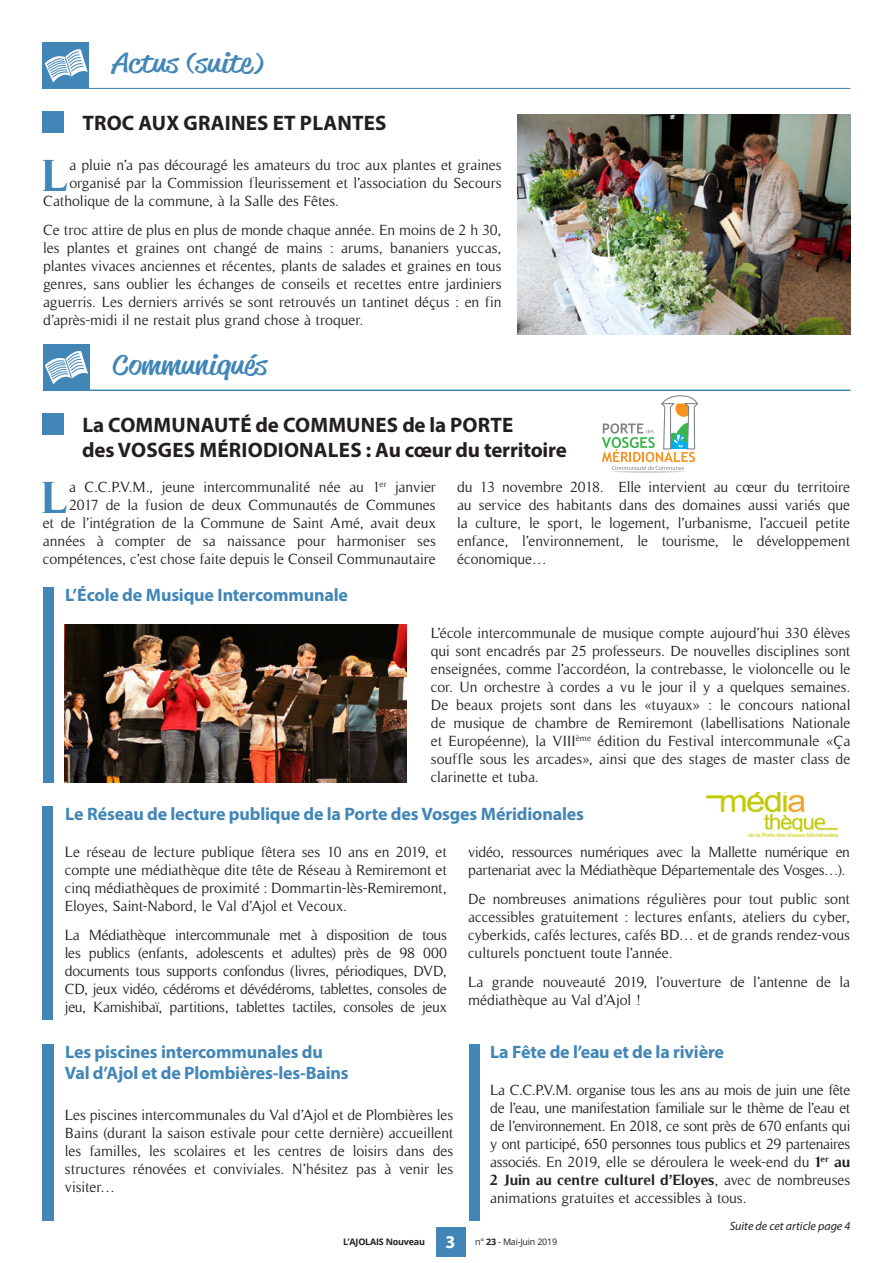
<style>
.page{position:relative;width:893px;height:1263px;background:#fff}
.page>*{position:absolute;margin:0;border:0;box-sizing:border-box;transform-origin:0 0}
.Texte_article_avec_l{font:700 45.45px "Timeless";color:#4186b7}
.Titres_rubriques{font:27px "Reklame Script";color:#4186b7;scale:1.5 1}
.t1{font:700 21px "Myriad Pro";letter-spacing:.01em;color:#231f20}
.t2{font:700 18px "Myriad Pro";letter-spacing:-.01em;color:#4186b7}
.Texte_article_sans_l{font:15px/18px "Timeless";letter-spacing:-.01em;color:#231f20;text-align:justify}
.Texte_article_avec_l-2{font:15px/18px "Timeless";letter-spacing:-.005em;color:#231f20;text-align:right}
.legende{font:italic 12px "Myriad Pro";color:#231f20}
.t3{font:700 9px "Open Sans";letter-spacing:-.025em;color:#231f20}
.s1{font-weight:700}
.s2{font-family:"Myriad Pro";font-size:18px;color:#fff}
.s3{font-weight:400}
</style>
<div class="page">
<div style="left:436px;top:1227px;width:29px;height:29px;background:#4186b7"></div>
<hr style="left:43px;top:389px;width:807px;height:2px;background:#4186b7">
<div style="left:43px;top:344px;width:47px;height:47px;background:#4186b7"></div>
<svg style="left:45px;top:351px;width:43px;height:34px"></svg>
<div style="left:43px;top:414px;width:21px;height:21px;background:#4186b7"></div>
<div style="left:43px;top:112px;width:21px;height:21px;background:#4186b7"></div>
<svg style="left:602px;top:395px;width:97px;height:78px"></svg>
<img style="left:65px;top:624px;width:341px;height:158px">
<img style="left:705px;top:793px;width:134px;height:44px">
<div style="left:43px;top:587px;width:10px;height:196px;background:#4186b7"></div>
<div style="left:43px;top:807px;width:10px;height:213px;background:#4186b7"></div>
<div style="left:42px;top:1044px;width:11px;height:177px;background:#4186b7"></div>
<div style="left:469px;top:1044px;width:11px;height:177px;background:#4186b7"></div>
<hr style="left:89px;top:88px;width:761px;height:1px;background:#4186b7">
<div style="left:43px;top:43px;width:46px;height:46px;background:#4186b7"></div>
<svg style="left:45px;top:49px;width:43px;height:34px"></svg>
<img style="left:517px;top:114px;width:333px;height:221px">
<p class="Titres_rubriques" style="left:112px;top:44px;width:102px">Actus (suite)</p>
<p class="t1" style="left:82px;top:109px;width:306px">TROC AUX GRAINES ET PLANTES</p>
<p class="Texte_article_avec_l" style="left:43px;top:149px;width:28px">L</p>
<p class="Texte_article_avec_l-2" style="left:69px;top:156px;width:434px">a pluie n’a pas découragé les amateurs du troc aux plantes et graines</p>
<p class="Texte_article_avec_l-2" style="left:69px;top:174px;width:434px">organisé par la Commission fleurissement et l’association du Secours</p>
<p class="Texte_article_avec_l-2" style="left:43px;top:192px;width:297px">Catholique de la commune, à la Salle des Fêtes.</p>
<p class="Texte_article_sans_l" style="left:43px;top:221px;width:460px">Ce troc attire de plus en plus de monde chaque année. En moins de 2 h 30, les plantes et graines ont changé de mains : arums, bananiers yuccas, plantes vivaces anciennes et récentes, plants de salades et graines en tous genres, sans oublier les échanges de conseils et recettes entre jardiniers aguerris. Les derniers arrivés se sont retrouvés un tantinet déçus : en fin d’après-midi il ne restait plus grand chose à troquer.</p>
<p class="Titres_rubriques" style="left:112px;top:347px;width:105px">Communiqués</p>
<p class="t1" style="left:82px;top:411px;width:433px">La COMMUNAUTÉ de COMMUNES de la PORTE</p>
<p class="t1" style="left:82px;top:437px;width:486px">des VOSGES MÉRIODIONALES : Au cœur du territoire</p>
<p class="Texte_article_avec_l-2" style="left:43px;top:478px;width:395px">a C.C.P.V.M., jeune intercommunalité née au 1<sup>er</sup> janvier 2017 de la fusion de deux Communautés de Communes<br>et de l’intégration de la Commune de Saint Amé, avait deux années à compter de sa naissance pour harmoniser ses compétences, c’est chose faite depuis le Conseil Communautaire</p>
<p class="Texte_article_avec_l-2" style="left:457px;top:478px;width:395px;text-align:justify">du 13 novembre 2018. Elle intervient au cœur du territoire au service des habitants dans des domaines aussi variés que la culture, le sport, le logement, l’urbanisme, l’accueil petite enfance, l’environnement, le tourisme, le développement économique…</p>
<p class="Texte_article_avec_l" style="left:42px;top:471px;width:28px">L</p>
<p class="t2" style="left:65px;top:583px;width:284px">L’École de Musique Intercommunale</p>
<p class="Texte_article_sans_l" style="left:431px;top:624px;width:421px">L’école intercommunale de musique compte aujourd’hui 330 élèves qui sont encadrés par 25 professeurs. De nouvelles disciplines sont enseignées, comme l’accordéon, la contrebasse, le violoncelle ou le cor. Un orchestre à cordes a vu le jour il y a quelques semaines.<br>De beaux projets sont dans les «tuyaux» : le concours national de musique de chambre de Remiremont (labellisations Nationale et Européenne), la VIII<sup>ème</sup> édition du Festival intercommunale «Ça souffle sous les arcades», ainsi que des stages de master class de clarinette et tuba.</p>
<p class="t2" style="left:65px;top:802px;width:520px">Le Réseau de lecture publique de la Porte des Vosges Méridionales</p>
<p class="Texte_article_sans_l" style="left:65px;top:843px;width:383px">Le réseau de lecture publique fêtera ses 10 ans en 2019, et compte une médiathèque dite tête de Réseau à Remiremont et cinq médiathèques de proximité : Dommartin-lès-Remiremont, Eloyes, Saint-Nabord, le Val d’Ajol et Vecoux.</p>
<p class="Texte_article_sans_l" style="left:65px;top:926px;width:383px">La Médiathèque intercommunale met à disposition de tous les publics (enfants, adolescents et adultes) près de 98 000 documents tous supports confondus (livres, périodiques, DVD, CD, jeux vidéo, cédéroms et dévédéroms, tablettes, consoles de jeu, Kamishibaï, partitions, tablettes tactiles, consoles de jeux</p>
<p class="t2" style="left:65px;top:1040px;width:259px">Les piscines intercommunales du</p>
<p class="t2" style="left:65px;top:1061px;width:285px">Val d’Ajol et de Plombières-les-Bains</p>
<p class="Texte_article_sans_l" style="left:65px;top:1106px;width:390px">Les piscines intercommunales du Val d’Ajol et de Plombières les Bains (durant la saison estivale pour cette dernière) accueillent les familles, les scolaires et les centres de loisirs dans des structures rénovées et conviviales. N’hésitez pas à venir les visiter…</p>
<p class="Texte_article_sans_l" style="left:468px;top:843px;width:383px">vidéo, ressources numériques avec la Mallette numérique en partenariat avec la Médiathèque Départementale des Vosges…).</p>
<p class="Texte_article_sans_l" style="left:468px;top:890px;width:383px">De nombreuses animations régulières pour tout public sont accessibles gratuitement : lectures enfants, ateliers du cyber, cyberkids, cafés lectures, cafés BD… et de grands rendez-vous culturels ponctuent toute l’année.</p>
<p class="Texte_article_sans_l" style="left:468px;top:973px;width:383px">La grande nouveauté 2019, l’ouverture de l’antenne de la médiathèque au Val d’Ajol !</p>
<p class="t2" style="left:490px;top:1040px;width:235px">La Fête de l’eau et de la rivière</p>
<p class="Texte_article_sans_l" style="left:490px;top:1081px;width:362px">La C.C.P.V.M. organise tous les ans au mois de juin une fête de l’eau, une manifestation familiale sur le thème de l’eau et de l’environnement. En 2018, ce sont près de 670 enfants qui y ont participé, 650 personnes tous publics et 29 partenaires associés. En 2019, elle se déroulera le week-end du <span class="s1">1</span><sup>er</sup> <span class="s1">au 2 Juin au centre culturel d’Eloyes</span>, avec de nombreuses animations gratuites et accessibles à tous.</p>
<p class="legende" style="left:730px;top:1218px;width:122px">Suite de cet article page 4</p>
<p class="t3" style="left:343px;top:1235px;width:216px">L’AJOLAIS Nouveau <span class="s2">3</span> <span class="s3">n°</span> 23 <span class="s3">- Mai-Juin 2019</span></p>
</div>
